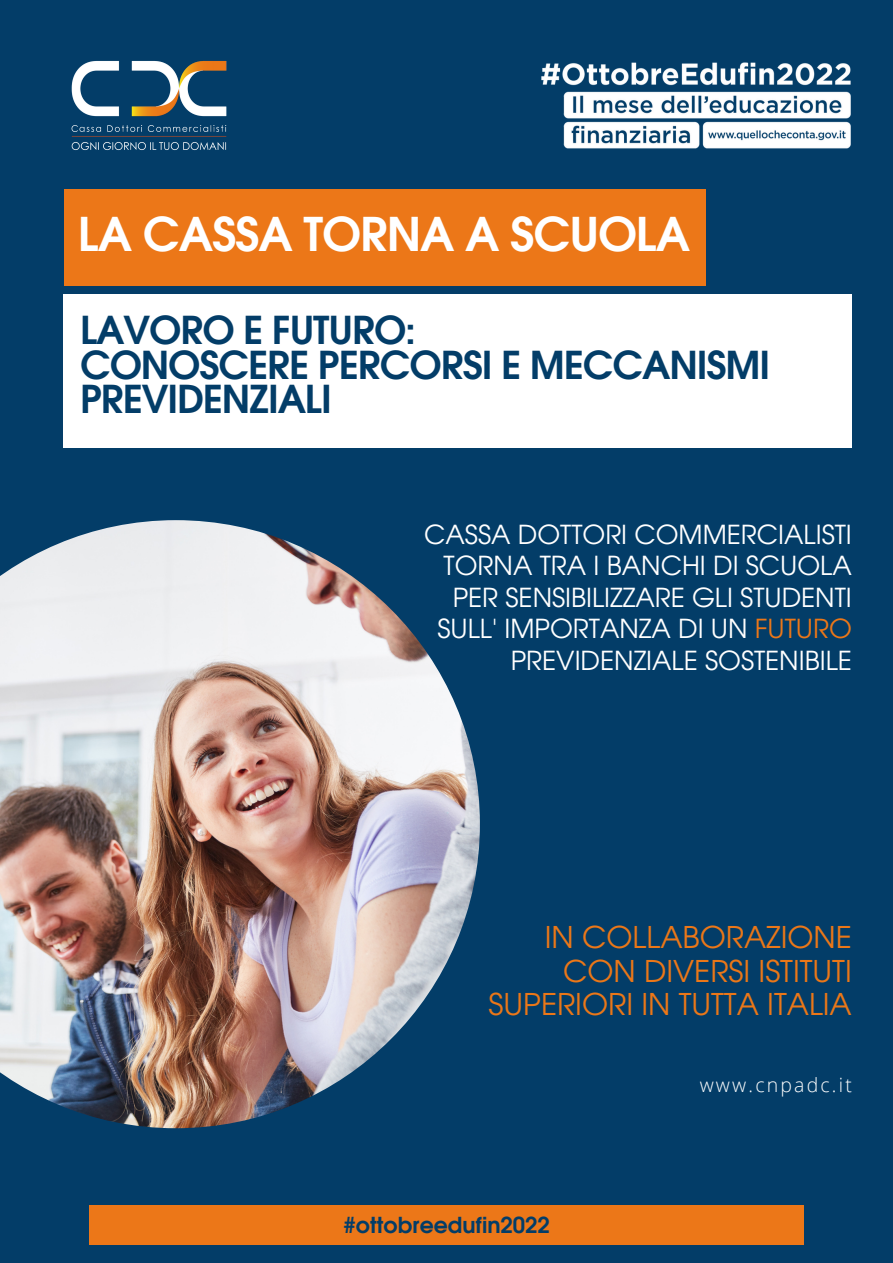
<style>
.page{position:relative;width:893px;height:1263px;background:#033d68}
.page>*{position:absolute;margin:0;border:0;box-sizing:border-box;transform-origin:0 0}
.t1{font:700 46.5px "Evolventa";letter-spacing:-.025em;color:#fff}
.t2{font:700 38.47px/34.3px "Evolventa";letter-spacing:-.03em;color:#033d68}
.t3{font:30px/33.2px "Evolventa";color:#eb7718;text-align:right}
.t4{font:26.25px/31.5px "Evolventa";color:#fff;text-align:right}
.t5{font:700 22.05px "Evolventa";color:#033d68}
.t6{font:300 19.5px "Open Sans";letter-spacing:.11em;color:#fff}
.s1{color:#ec7718}
</style>
<div class="page">
<img style="left:0;top:520px;width:480px;height:608px">
<div style="left:89px;top:1205px;width:715px;height:40px;background:#ec7718"></div>
<div style="left:63px;top:295px;width:789px;height:153px;background:#fff"></div>
<div style="left:64px;top:189px;width:642px;height:96px;background:#ec7718"></div>
<img style="left:71px;top:60px;width:156px;height:91px">
<img style="left:541px;top:62px;width:310px;height:86px">
<h1 class="t1" style="left:78px;top:214px;width:614px">LA CASSA TORNA A SCUOLA</h1>
<h2 class="t2" style="left:80px;top:316px;width:691px">LAVORO E FUTURO:<br>CONOSCERE PERCORSI E MECCANISMI<br>PREVIDENZIALI</h2>
<p class="t4" style="left:424px;top:520px;width:429px">CASSA DOTTORI COMMERCIALISTI<br>TORNA TRA I BANCHI DI SCUOLA<br>PER SENSIBILIZZARE GLI STUDENTI<br>SULL' IMPORTANZA DI UN <span class="s1">FUTURO<br></span>PREVIDENZIALE SOSTENIBILE</p>
<p class="t3" style="left:488px;top:923px;width:365px">IN COLLABORAZIONE<br>CON DIVERSI ISTITUTI<br>SUPERIORI IN TUTTA ITALIA</p>
<p class="t5" style="left:344px;top:1215px;width:208px">#ottobreedufin2022</p>
<p class="t6" style="left:699px;top:1071px;width:154px">www.cnpadc.it</p>
</div>
